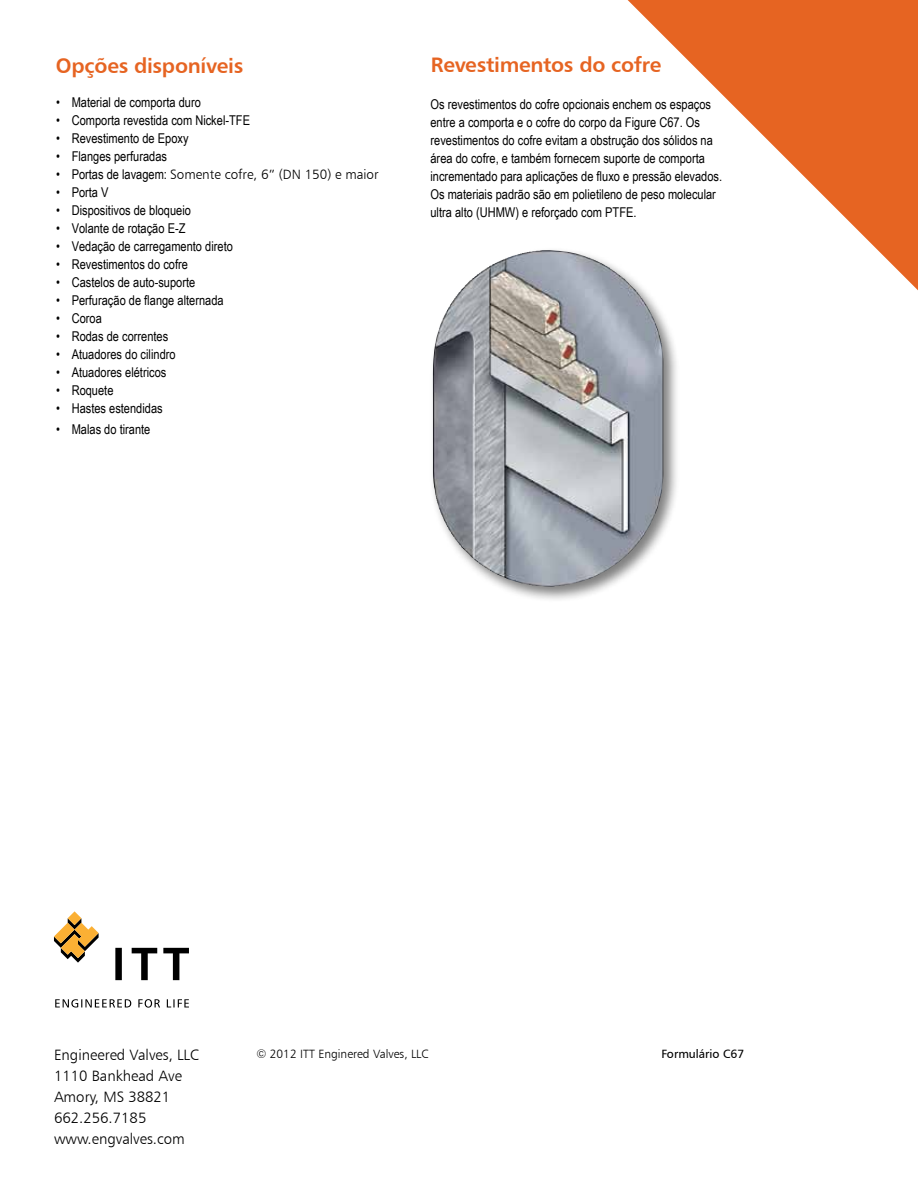
<style>
.page{position:relative;width:918px;height:1188px;background:#fff}
.page>*{position:absolute;margin:0;border:0;box-sizing:border-box;transform-origin:0 0}
.t1{font:21px "Humanist 777 BT Bold B";letter-spacing:-.015em;color:#e66422}
.t2{font:15px/21px "Humanist 777 BT Light B";color:#000}
.t3{font:13.5px/18px "Arial Narrow";color:#000}
.t4{font:13.5px "Humanist 777 BT Light B";color:#000}
.t5{font:12px "Humanist 777 BT Light B";color:#000}
.t6{font:12px "Humanist 777 BT Roman B";color:#000}
.s1{font-family:"Arial Narrow"}
</style>
<div class="page">
<svg style="left:627px;top:0;width:291px;height:291px;fill:#e66422"></svg>
<svg style="left:55px;top:999px;width:76px;height:9px"></svg>
<svg style="left:138px;top:999px;width:22px;height:9px"></svg>
<svg style="left:167px;top:999px;width:22px;height:8px"></svg>
<svg style="left:115px;top:948px;width:7px;height:32px"></svg>
<svg style="left:132px;top:948px;width:25px;height:32px"></svg>
<svg style="left:163px;top:948px;width:26px;height:32px"></svg>
<svg style="left:54px;top:911px;width:45px;height:52px"></svg>
<div style="left:429px;top:247px;width:251px;height:356px;background:#000;opacity:.5"></div>
<img style="left:433px;top:250px;width:109px;height:295px">
<h1 class="t1" style="left:56px;top:53px;width:189px">Opções disponíveis</h1>
<p class="t3" style="left:56px;top:92px;width:146px">• Material de comporta duro</p>
<p class="t3" style="left:56px;top:110px;width:196px">• Comporta revestida com Nickel-TFE</p>
<p class="t3" style="left:56px;top:128px;width:134px">• Revestimento de Epoxy</p>
<p class="t3" style="left:56px;top:146px;width:113px">• Flanges perfuradas</p>
<p class="t4" style="left:56px;top:166px;width:324px"><span class="s1">• Portas de lavagem:</span> Somente cofre, 6” (DN 150) e maior</p>
<p class="t3" style="left:56px;top:182px;width:54px">• Porta V</p>
<p class="t3" style="left:56px;top:200px;width:137px">• Dispositivos de bloqueio</p>
<p class="t3" style="left:56px;top:218px;width:131px">• Volante de rotação E-Z</p>
<p class="t3" style="left:56px;top:236px;width:178px">• Vedação de carregamento direto</p>
<p class="t3" style="left:56px;top:254px;width:133px">• Revestimentos do cofre</p>
<p class="t3" style="left:56px;top:272px;width:141px">• Castelos de auto-suporte</p>
<p class="t3" style="left:56px;top:290px;width:169px">• Perfuração de flange alternada</p>
<p class="t3" style="left:56px;top:308px;width:47px">• Coroa</p>
<p class="t3" style="left:56px;top:326px;width:114px">• Rodas de correntes</p>
<p class="t3" style="left:56px;top:344px;width:121px">• Atuadores do cilindro</p>
<p class="t3" style="left:56px;top:362px;width:112px">• Atuadores elétricos</p>
<p class="t3" style="left:56px;top:380px;width:59px">• Roquete</p>
<p class="t3" style="left:56px;top:398px;width:108px">• Hastes estendidas</p>
<p class="t3" style="left:56px;top:420px;width:96px">• Malas do tirante</p>
<h1 class="t1" style="left:431px;top:51px;width:232px">Revestimentos do cofre</h1>
<p class="t3" style="left:431px;top:94px;width:293px">Os revestimentos do cofre opcionais enchem os espaços entre a comporta e o cofre do corpo da Figure C67. Os revestimentos do cofre evitam a obstrução dos sólidos na área do cofre, e também fornecem suporte de comporta incrementado para aplicações de fluxo e pressão elevados.<br>Os materiais padrão são em polietileno de peso molecular ultra alto (UHMW) e reforçado com PTFE.</p>
<p class="t2" style="left:54px;top:1044px;width:146px">Engineered Valves, LLC<br>1110 Bankhead Ave<br>Amory, MS 38821<br>662.256.7185 www.engvalves.com</p>
<p class="t5" style="left:256px;top:1046px;width:173px">© 2012 ITT Enginered Valves, LLC</p>
<p class="t6" style="left:662px;top:1046px;width:84px">Formulário C67</p>
</div>
